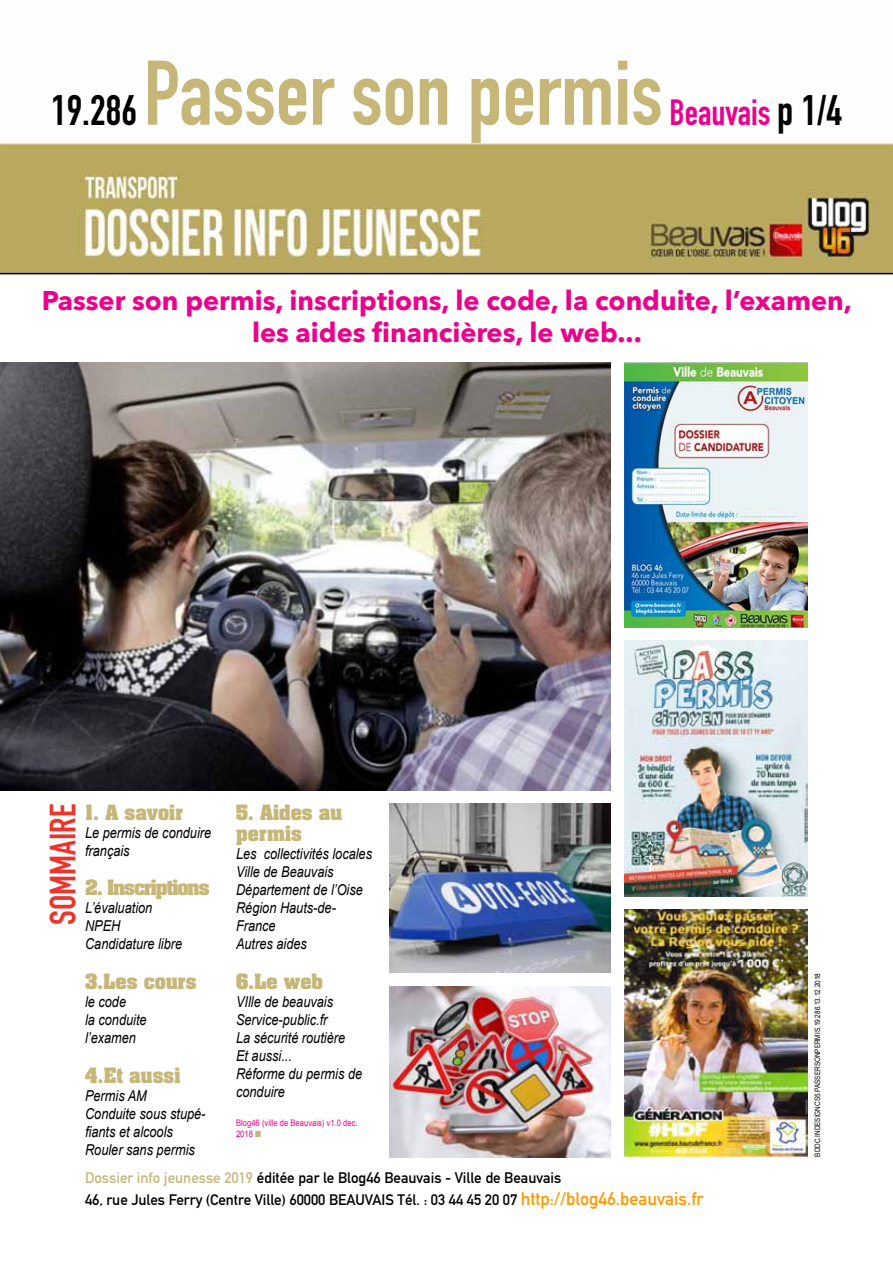
<style>
.page{position:relative;width:893px;height:1263px;background:#fff}
.page>*{position:absolute;margin:0;border:0;box-sizing:border-box;transform-origin:0 0}
.t1{font:700 90px "DIN Condensed";color:#c6b779}
.t2{font:700 36px "DIN Condensed";color:#ec008c}
.t3{font:700 36px "DIN Condensed";color:#ee332b}
.t4{font:700 27px/32.4px "Avenir Next";color:#ec008c;text-align:center}
.t5{font:700 18px/21.6px "Aachen Std";color:#c6b779}
.t6{font:700 18px "Aachen Std";letter-spacing:-.06em;color:#c6b779}
.t7{font:italic 15px/18px "Arial";color:#000;scale:.85 1}
.t8{font:700 15px/21.6px "DIN Alternate";color:#000}
.t9{font:9px/10.8px "Arial";color:#ec008c;scale:.85 1}
.t10{font:7.5px "Arial";color:#000;scale:.85 1}
.s1{font-size:42px;color:#000}
.s2{color:#c6b779}
.s3{font-size:18px;color:#f90}
</style>
<div class="page">
<img style="left:0;top:142px;width:893px;height:131px">
<img style="left:624px;top:362px;width:184px;height:265px">
<img style="left:624px;top:641px;width:184px;height:255px">
<img style="left:624px;top:910px;width:184px;height:247px">
<img style="left:0;top:362px;width:611px;height:429px">
<img style="left:389px;top:804px;width:222px;height:169px">
<img style="left:389px;top:986px;width:222px;height:171px">
<h1 class="t1" style="left:51px;top:33px;width:613px"><span class="s1">19.286</span> Passer son permis</h1>
<h2 class="t2" style="left:669px;top:88px;width:174px">Beauvais <span class="s1">p 1/4</span></h2>
<h3 class="t4" style="left:42px;top:284px;width:812px">Passer son permis, inscriptions, le code, la conduite, l’examen, les aides financières, le web...</h3>
<h2 class="t3" style="left:39px;top:925px;width:122px;rotate:-90deg">SOMMAIRE</h2>
<p class="t5" style="left:85px;top:802px;width:100px">1. A savoir</p>
<p class="t7" style="left:85px;top:824px;width:150px">Le permis de conduire français</p>
<p class="t6" style="left:85px;top:875px;width:126px">2. Inscriptions</p>
<p class="t7" style="left:85px;top:899px;width:116px">L’évaluation<br>NPEH<br>Candidature libre</p>
<p class="t5" style="left:85px;top:971px;width:113px">3.Les cours</p>
<p class="t7" style="left:85px;top:993px;width:74px">le code<br>la conduite l’examen</p>
<p class="t5" style="left:85px;top:1064px;width:97px">4.Et aussi</p>
<p class="t7" style="left:85px;top:1086px;width:143px">Permis AM<br>Conduite sous stupé&shy;fiants et alcools<br>Rouler sans permis</p>
<p class="t5" style="left:236px;top:802px;width:108px">5. Aides au permis</p>
<p class="t7" style="left:236px;top:845px;width:162px">Les collectivités locales<br>Ville de Beauvais<br>Département de l’Oise<br>Région Hauts-de-<br>France<br>Autres aides</p>
<p class="t5" style="left:236px;top:971px;width:89px">6.Le web</p>
<p class="t7" style="left:236px;top:993px;width:150px">VIlle de beauvais<br>Service-public.fr<br>La sécurité routière<br>Et aussi...<br>Réforme du permis de conduire</p>
<p class="t9" style="left:236px;top:1117px;width:145px">Blog46 (ville de Beauvais) v1.0 dec.<br>2018 <span class="s2">■</span></p>
<p class="t8" style="left:85px;top:1166px;width:620px"><span class="s2">Dossier info jeunesse 2019</span> éditée par le Blog46 Beauvais - Ville de Beauvais<br>46, rue Jules Ferry (Centre Ville) 60000 BEAUVAIS Tél. : 03 44 45 20 07 <span class="s3">http://blog46.beauvais.fr</span></p>
<p class="t10" style="left:813px;top:1157px;width:217px;rotate:-90deg">BDDC.INDESIGNCS5.PASSERSONPERMIS.19.286.13.12.2018</p>
</div>
